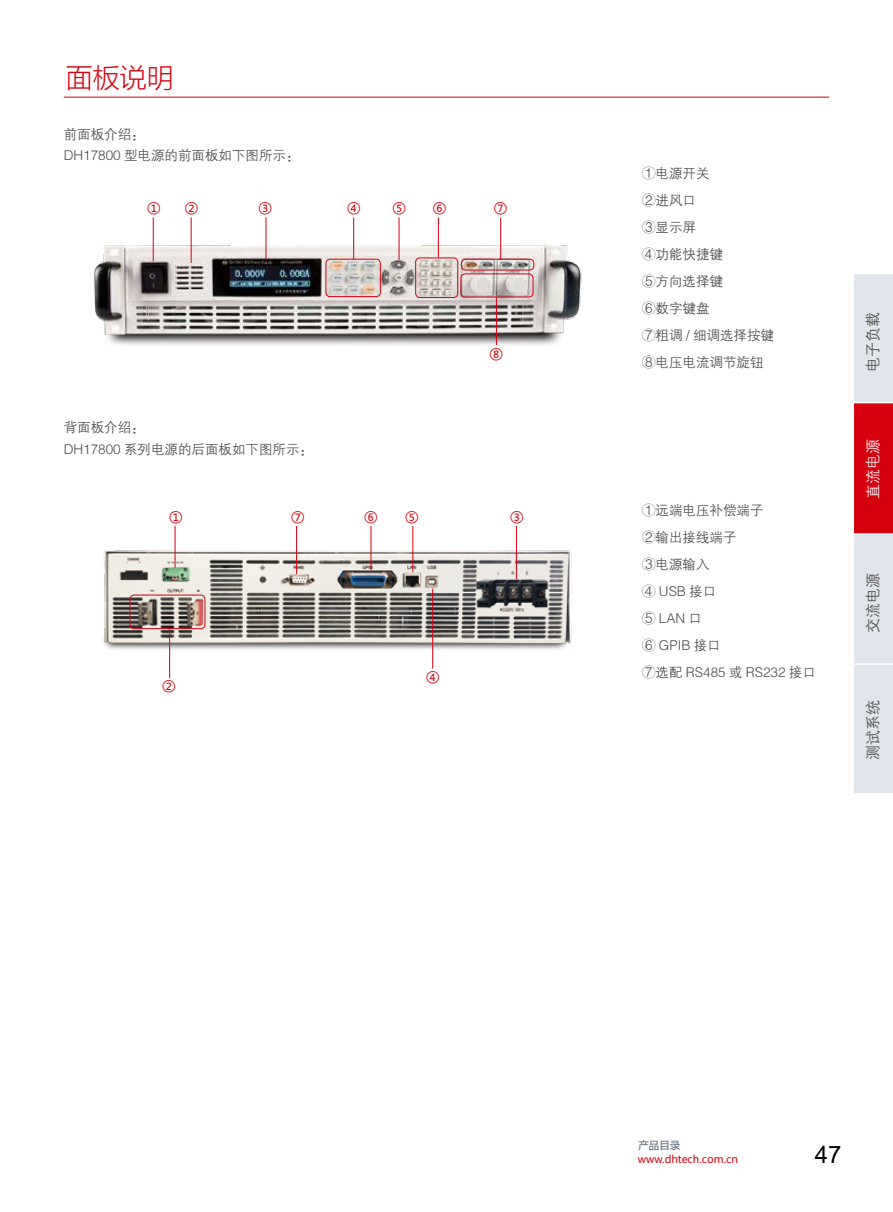
<style>
.page{position:relative;width:893px;height:1212px;background:#fff}
.page>*{position:absolute;margin:0;border:0;box-sizing:border-box;transform-origin:0 0}
.t1{font:300 27px "Microsoft Ya Hei";color:#d7000f}
.t2{font:24px "Arial";color:#000}
.t3{font:15px "FZZDXJW GB1 0";color:#4c4948}
.t4{font:15px "FZZDXJW GB1 0";color:#fff}
.t5{font:13.5px/27px "FZZDXJW GB1 0";color:#4c4948}
.t6{font:13.5px "Microsoft Ya Hei";color:#d7000f}
.t7{font:10.5px "Microsoft Ya Hei";color:#d7000f}
.t8{font:10.5px "Microsoft Ya Hei";color:#4d5d6d}
</style>
<div class="page">
<div style="left:854px;top:274px;width:39px;height:519px;background:#e0e5eb"></div>
<div style="left:854px;top:403px;width:39px;height:130px;background:#d7000f"></div>
<hr style="left:854px;top:533px;width:39px;height:2px;background:#fff">
<hr style="left:854px;top:402px;width:39px;height:1px;background:#fff">
<hr style="left:854px;top:663px;width:39px;height:2px;background:#fff">
<img style="left:103px;top:532px;width:469px;height:131px">
<img style="left:94px;top:229px;width:488px;height:116px">
<hr style="left:64px;top:97px;width:765px;height:1px;background:#d7000f">
<hr style="left:153px;top:217px;width:1px;height:44px;background:#d7000f">
<hr style="left:175px;top:526px;width:1px;height:42px;background:#d7000f">
<hr style="left:191px;top:217px;width:1px;height:46px;background:#d7000f">
<hr style="left:169px;top:628px;width:1px;height:50px;background:#d7000f">
<hr style="left:266px;top:217px;width:1px;height:42px;background:#d7000f">
<hr style="left:296px;top:526px;width:1px;height:48px;background:#d7000f">
<hr style="left:353px;top:217px;width:1px;height:42px;background:#d7000f">
<hr style="left:399px;top:217px;width:1px;height:43px;background:#d7000f">
<hr style="left:516px;top:526px;width:1px;height:53px;background:#d7000f">
<hr style="left:438px;top:217px;width:1px;height:40px;background:#d7000f">
<hr style="left:432px;top:588px;width:1px;height:80px;background:#d7000f">
<hr style="left:500px;top:217px;width:1px;height:42px;background:#d7000f">
<hr style="left:496px;top:297px;width:1px;height:48px;background:#d7000f">
<hr style="left:413px;top:526px;width:1px;height:46px;background:#d7000f">
<hr style="left:371px;top:526px;width:1px;height:44px;background:#d7000f">
<div style="left:326px;top:259px;width:55px;height:38px;border:1px solid #d7000f;border-radius:4px"></div>
<div style="left:415px;top:258px;width:43px;height:40px;border:1px solid #d7000f;border-radius:4px"></div>
<div style="left:461px;top:259px;width:73px;height:11px;border:1px solid #d7000f;border-radius:4px"></div>
<div style="left:461px;top:274px;width:72px;height:23px;border:1px solid #d7000f;border-radius:4px"></div>
<div style="left:130px;top:595px;width:75px;height:34px;border:1px solid #d7000f;border-radius:4px"></div>
<h1 class="t1" style="left:66px;top:59px;width:109px">面板说明</h1>
<p class="t5" style="left:64px;top:124px;width:237px;line-height:21px">前面板介绍：<br>DH17800 型电源的前面板如下图所示：</p>
<p class="t6" style="left:147px;top:198px;width:15px">①</p>
<p class="t6" style="left:185px;top:198px;width:15px">②</p>
<p class="t6" style="left:259px;top:198px;width:15px">③</p>
<p class="t6" style="left:347px;top:198px;width:15px">④</p>
<p class="t6" style="left:392px;top:198px;width:15px">⑤</p>
<p class="t6" style="left:433px;top:198px;width:15px">⑥</p>
<p class="t6" style="left:494px;top:198px;width:15px">⑦</p>
<p class="t5" style="left:64px;top:418px;width:251px;line-height:21px">背面板介绍：<br>DH17800 系列电源的后面板如下图所示：</p>
<p class="t6" style="left:169px;top:507px;width:15px">①</p>
<p class="t6" style="left:291px;top:507px;width:15px">⑦</p>
<p class="t6" style="left:364px;top:507px;width:15px">⑥</p>
<p class="t6" style="left:405px;top:507px;width:15px">⑤</p>
<p class="t6" style="left:489px;top:344px;width:15px">⑧</p>
<p class="t6" style="left:510px;top:507px;width:15px">③</p>
<p class="t6" style="left:162px;top:676px;width:15px">②</p>
<p class="t6" style="left:426px;top:666px;width:15px">④</p>
<p class="t5" style="left:642px;top:161px;width:133px">①电源开关<br>②进风口<br>③显示屏<br>④功能快捷键<br>⑤方向选择键<br>⑥数字键盘<br>⑦粗调 / 细调选择按键<br>⑧电压电流调节旋钮</p>
<p class="t5" style="left:642px;top:497px;width:175px">①远端电压补偿端子<br>②输出接线端子<br>③电源输入<br>④ USB 接口<br>⑤ LAN 口<br>⑥ GPIB 接口<br>⑦选配 RS485 或 RS232 接口</p>
<p class="t3" style="left:865px;top:372px;width:61px;rotate:-90deg">电子负载</p>
<p class="t4" style="left:865px;top:499px;width:62px;rotate:-90deg">直流电源</p>
<p class="t3" style="left:865px;top:633px;width:61px;rotate:-90deg">交流电源</p>
<p class="t3" style="left:865px;top:760px;width:61px;rotate:-90deg">测试系统</p>
<p class="t8" style="left:638px;top:1138px;width:43px">产品目录</p>
<p class="t7" style="left:638px;top:1151px;width:102px">www.dhtech.com.cn</p>
<h2 class="t2" style="left:815px;top:1138px;width:28px">47</h2>
</div>
